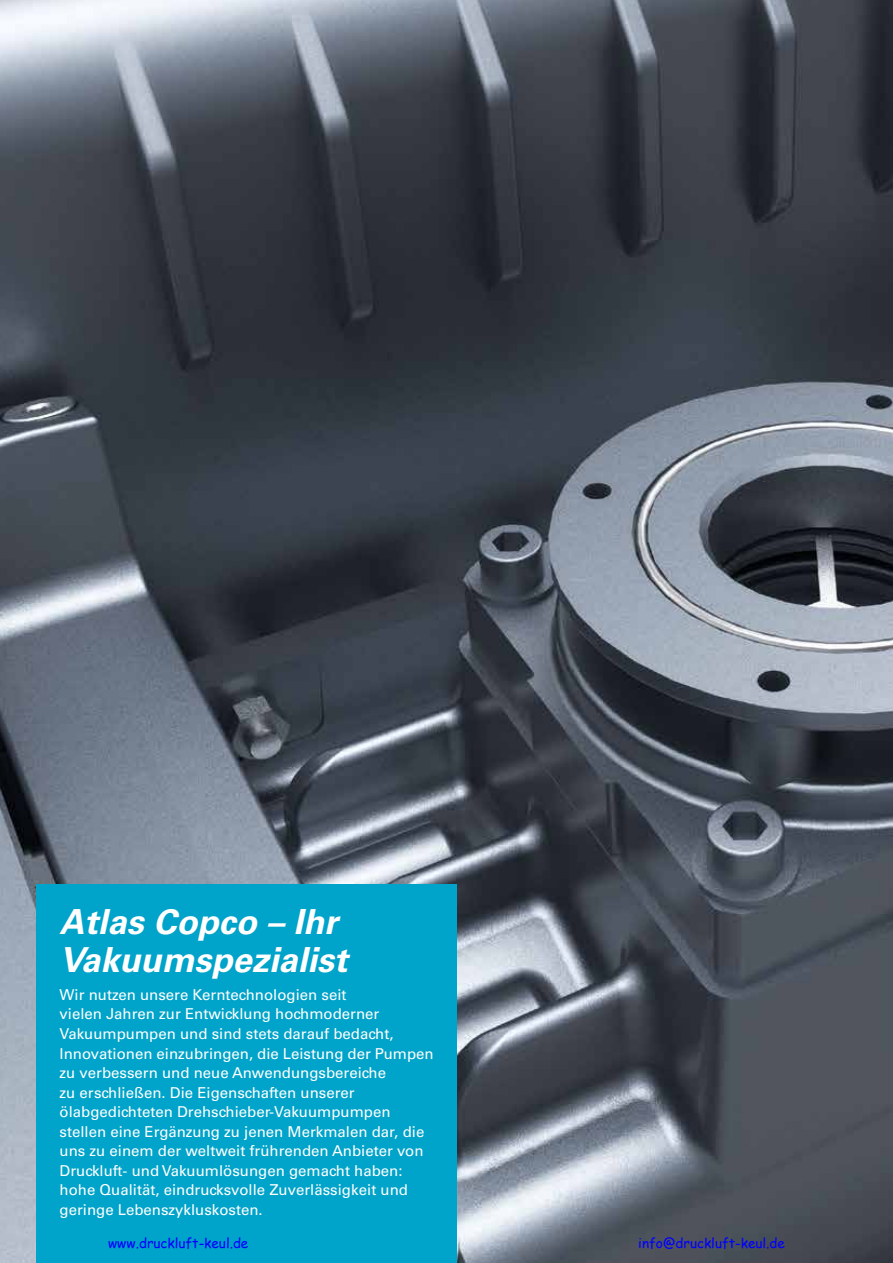
<style>
.page{position:relative;width:893px;height:1263px;background:#fff}
.page>*{position:absolute;margin:0;border:0;box-sizing:border-box;transform-origin:0 0}
.t1{font:italic 700 34.5px/37.5px "Univers LT Std";color:#fff}
.t2{font:15px/19.5px "Univers LT Std";color:#fff}
.t3{font:13.5px "Comic Sans MS";color:#00f}
</style>
<div class="page">
<img style="left:0;top:0;width:893px;height:1263px">
<div style="left:36px;top:884px;width:421px;height:379px;background:#00a3c9"></div>
<h1 class="t1" style="left:60px;top:904px;width:290px">Atlas Copco – Ihr<br>Vakuumspezialist</h1>
<p class="t2" style="left:60px;top:985px;width:376px">Wir nutzen unsere Kerntechnologien seit<br>vielen Jahren zur Entwicklung hochmoderner Vakuumpumpen und sind stets darauf bedacht, Innovationen einzubringen, die Leistung der Pumpen zu verbessern und neue Anwendungsbereiche<br>zu erschließen. Die Eigenschaften unserer ölabgedichteten Drehschieber-Vakuumpumpen stellen eine Ergänzung zu jenen Merkmalen dar, die uns zu einem der weltweit frührenden Anbieter von Druckluft- und Vakuumlösungen gemacht haben: hohe Qualität, eindrucksvolle Zuverlässigkeit und geringe Lebenszykluskosten.</p>
<p class="t3" style="left:108px;top:1233px;width:142px">www.druckluft-keul.de</p>
<p class="t3" style="left:638px;top:1233px;width:148px">info@druckluft-keul.de</p>
</div>
